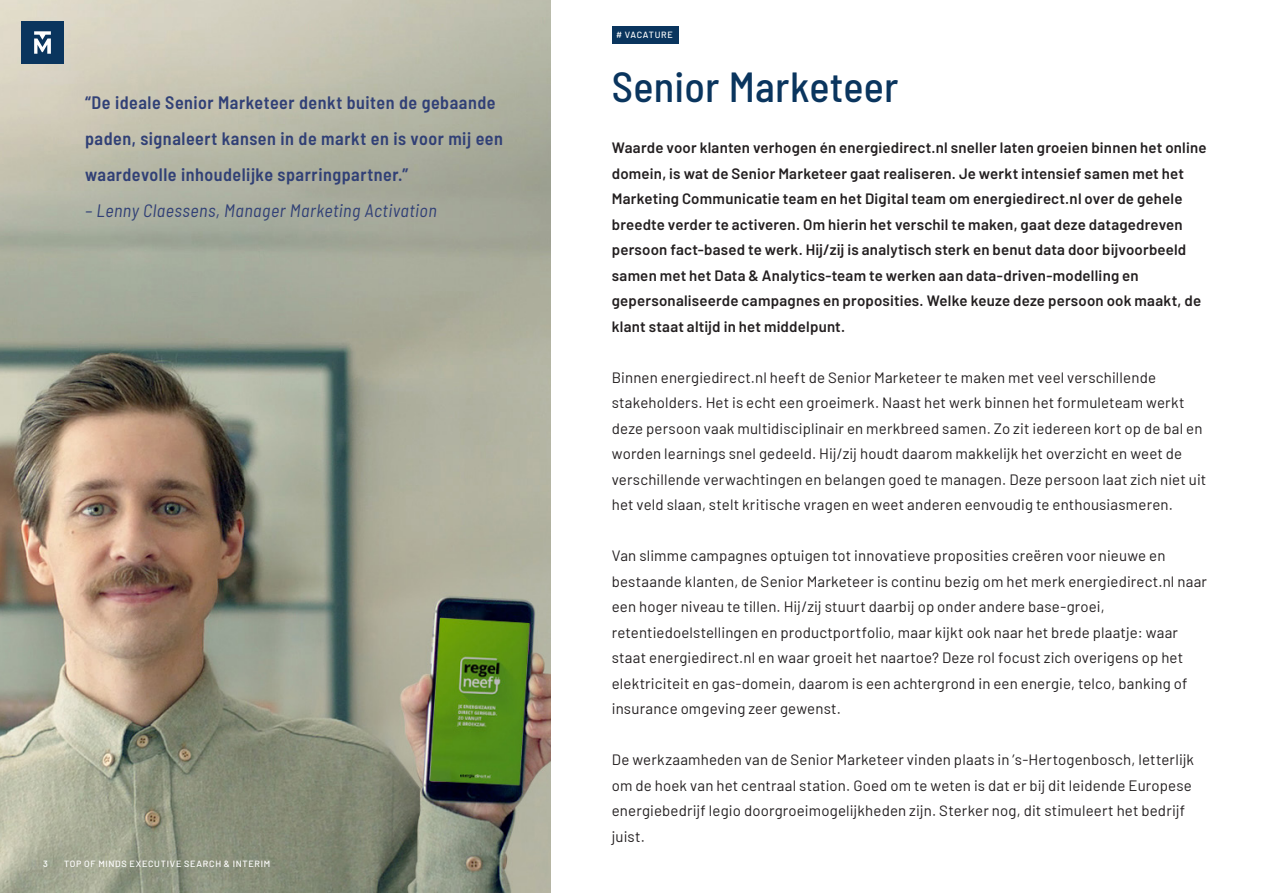
<style>
.page{position:relative;width:1263px;height:893px;background:#fff}
.page>*{position:absolute;margin:0;border:0;box-sizing:border-box;transform-origin:0 0}
.t1{font:500 semi-condensed 42px "Barlow";letter-spacing:.005em;color:#0a355e}
.t2{font:600 semi-condensed 18px/36px "Barlow";letter-spacing:.03em;color:#314076}
.t3{font:italic semi-condensed 18px "Barlow";letter-spacing:.025em;color:#314076}
.t4{font:15px/25.5px "Barlow";letter-spacing:.01em;color:#231f20}
.t5{font:600 15px/25.5px "Barlow";letter-spacing:.015em;color:#231f20}
.t6{font:500 9px "Barlow";letter-spacing:.08em;color:#fff}
</style>
<div class="page">
<img style="left:0;top:0;width:550px;height:893px">
<div style="left:612px;top:26px;width:67px;height:18px;background:#0a355e"></div>
<div style="left:21px;top:21px;width:43px;height:43px;background:#0a355e"></div>
<svg style="left:34px;top:31px;width:17px;height:23px"></svg>
<p class="t2" style="left:85px;top:83px;width:419px">“De ideale Senior Marketeer denkt buiten de gebaande paden, signaleert kansen in de markt en is voor mij een waardevolle inhoudelijke sparringpartner.”</p>
<p class="t3" style="left:85px;top:198px;width:353px">– Lenny Claessens, Manager Marketing Activation</p>
<p class="t6" style="left:43px;top:857px;width:6px">3</p>
<p class="t6" style="left:64px;top:857px;width:208px">TOP OF MINDS EXECUTIVE SEARCH &amp; INTERIM</p>
<p class="t6" style="left:616px;top:28px;width:58px"># VACATURE</p>
<p class="t1" style="left:612px;top:57px;width:288px">Senior Marketeer</p>
<p class="t5" style="left:612px;top:134px;width:596px">Waarde voor klanten verhogen én energiedirect.nl sneller laten groeien binnen het online domein, is wat de Senior Marketeer gaat realiseren. Je werkt intensief samen met het Marketing Communicatie team en het Digital team om energiedirect.nl over de gehele breedte verder te activeren. Om hierin het verschil te maken, gaat deze datagedreven persoon fact-based te werk. Hij/zij is analytisch sterk en benut data door bijvoorbeeld samen met het Data &amp; Analytics-team te werken aan data-driven-modelling en gepersonaliseerde campagnes en proposities. Welke keuze deze persoon ook maakt, de klant staat altijd in het middelpunt.</p>
<p class="t4" style="left:612px;top:363px;width:596px">Binnen energiedirect.nl heeft de Senior Marketeer te maken met veel verschillende stakeholders. Het is echt een groeimerk. Naast het werk binnen het formuleteam werkt deze persoon vaak multidisciplinair en merkbreed samen. Zo zit iedereen kort op de bal en worden learnings snel gedeeld. Hij/zij houdt daarom makkelijk het overzicht en weet de verschillende verwachtingen en belangen goed te managen. Deze persoon laat zich niet uit het veld slaan, stelt kritische vragen en weet anderen eenvoudig te enthousiasmeren.</p>
<p class="t4" style="left:612px;top:542px;width:597px">Van slimme campagnes optuigen tot innovatieve proposities creëren voor nieuwe en bestaande klanten, de Senior Marketeer is continu bezig om het merk energiedirect.nl naar een hoger niveau te tillen. Hij/zij stuurt daarbij op onder andere base-groei, retentiedoelstellingen en productportfolio, maar kijkt ook naar het brede plaatje: waar staat energiedirect.nl en waar groeit het naartoe? Deze rol focust zich overigens op het elektriciteit en gas-domein, daarom is een achtergrond in een energie, telco, banking of insurance omgeving zeer gewenst.</p>
<p class="t4" style="left:612px;top:746px;width:584px">De werkzaamheden van de Senior Marketeer vinden plaats in ’s-Hertogenbosch, letterlijk om de hoek van het centraal station. Goed om te weten is dat er bij dit leidende Europese energiebedrijf legio doorgroeimogelijkheden zijn. Sterker nog, dit stimuleert het bedrijf juist.</p>
</div>
